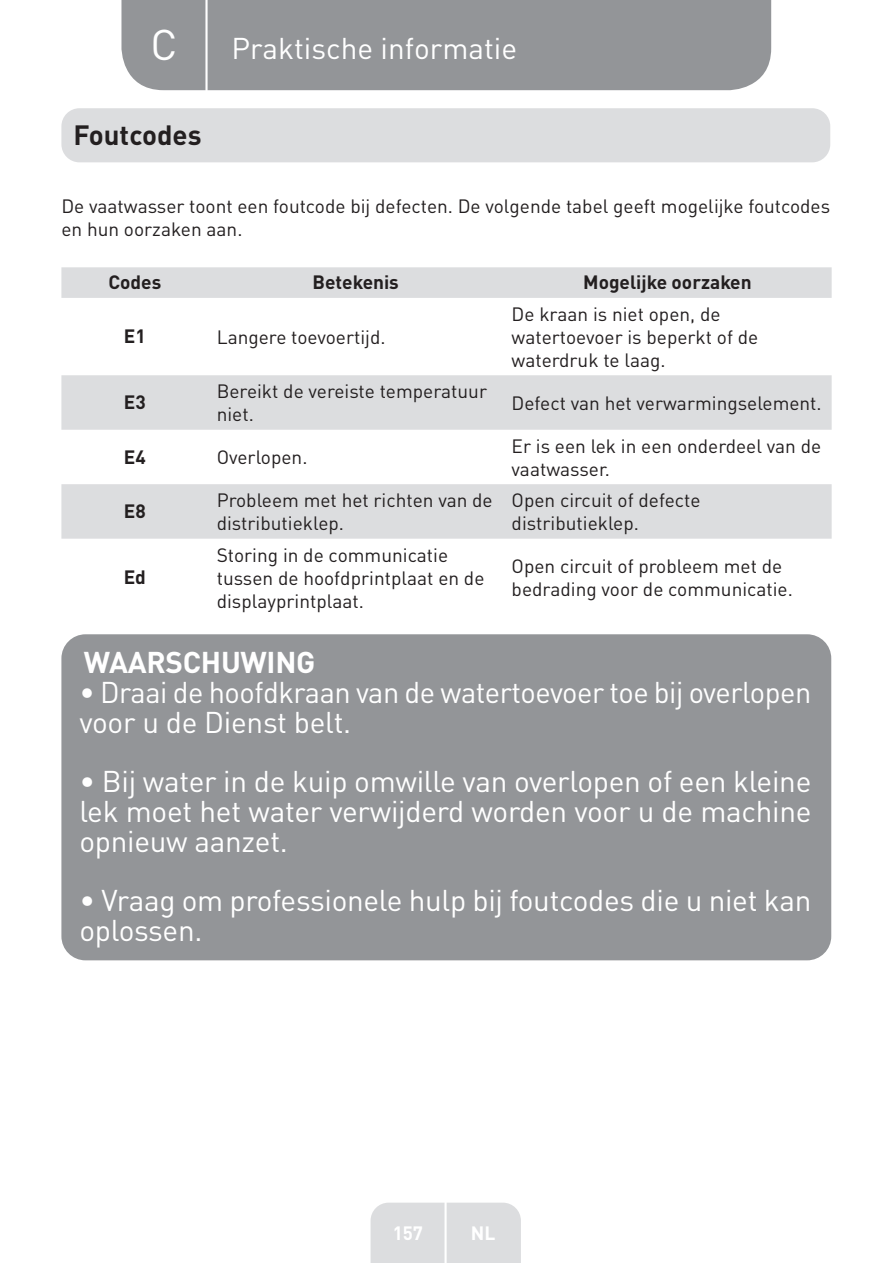
<style>
.page{position:relative;width:893px;height:1263px;background:#fff}
.page>*{position:absolute;margin:0;border:0;box-sizing:border-box;transform-origin:0 0}
.t1{font:42.45px "DIN Pro";color:#fff}
.t2{font:29.7px/29.7px "DIN Pro";letter-spacing:-.01em;color:#fff}
.t3{font:700 29.7px "DIN Pro";letter-spacing:-.01em;color:#fff}
.t4{font:700 27.6px "DIN Pro";color:#231f20}
.t5{font:19.05px/23px "DIN Pro";color:#231f20}
.t6{font:700 19.05px "DIN Pro";color:#231f20}
.t7{font:700 19.05px "DIN Pro";color:#fff}
</style>
<div class="page">
<div style="left:121px;top:0;width:650px;height:90px;background:#939598"></div>
<div style="left:370px;top:1203px;width:151px;height:60px;background:#dcdddf"></div>
<hr style="left:444px;top:1179px;width:3px;height:84px;background:#fff">
<hr style="left:205px;top:0;width:3px;height:93px;background:#fff">
<div style="left:61px;top:108px;width:769px;height:54px;background:#dcdddf;border-radius:18px"></div>
<svg style="left:61px;top:267px;width:770px;height:272px;fill:#e3e3e5"></svg>
<div style="left:61px;top:634px;width:770px;height:326px;background:#939598;border-radius:24px"></div>
<h1 class="t1" style="left:150px;top:30px;width:29px">C</h1>
<h2 class="t2" style="left:231px;top:37px;width:287px">Praktische informatie</h2>
<h3 class="t4" style="left:73px;top:117px;width:130px">Foutcodes</h3>
<p class="t5" style="left:61px;top:197px;width:770px">De vaatwasser toont een foutcode bij defecten. De volgende tabel geeft mogelijke foutcodes en hun oorzaken aan.</p>
<p class="t6" style="left:108px;top:270px;width:54px">Codes</p>
<p class="t6" style="left:312px;top:270px;width:88px">Betekenis</p>
<p class="t6" style="left:583px;top:270px;width:170px">Mogelijke oorzaken</p>
<p class="t6" style="left:124px;top:324px;width:23px">E1</p>
<p class="t5" style="left:217px;top:328px;width:170px">Langere toevoertijd.</p>
<p class="t5" style="left:512px;top:305px;width:248px">De kraan is niet open, de watertoevoer is beperkt of de waterdruk te laag.</p>
<p class="t6" style="left:124px;top:390px;width:23px">E3</p>
<p class="t5" style="left:217px;top:382px;width:272px">Bereikt de vereiste temperatuur niet.</p>
<p class="t5" style="left:512px;top:394px;width:312px">Defect van het verwarmingselement.</p>
<p class="t6" style="left:124px;top:444px;width:23px">E4</p>
<p class="t5" style="left:217px;top:448px;width:92px">Overlopen.</p>
<p class="t5" style="left:512px;top:437px;width:311px">Er is een lek in een onderdeel van de vaatwasser.</p>
<p class="t6" style="left:124px;top:499px;width:23px">E8</p>
<p class="t5" style="left:217px;top:491px;width:277px">Probleem met het richten van de distributieklep.</p>
<p class="t5" style="left:512px;top:491px;width:190px">Open circuit of defecte distributieklep.</p>
<p class="t6" style="left:124px;top:565px;width:24px">Ed</p>
<p class="t5" style="left:217px;top:546px;width:269px">Storing in de communicatie tussen de hoofdprintplaat en de displayprintplaat.</p>
<p class="t5" style="left:512px;top:557px;width:283px">Open circuit of probleem met de bedrading voor de communicatie.</p>
<h2 class="t3" style="left:84px;top:643px;width:233px">WAARSCHUWING</h2>
<h2 class="t2" style="left:79px;top:681px;width:733px">• Draai de hoofdkraan van de watertoevoer toe bij overlopen voor u de Dienst belt.</h2>
<h2 class="t2" style="left:79px;top:770px;width:733px;text-align:justify">• Bij water in de kuip omwille van overlopen of een kleine lek moet het water verwijderd worden voor u de machine opnieuw aanzet.</h2>
<h2 class="t2" style="left:79px;top:889px;width:733px">• Vraag om professionele hulp bij foutcodes die u niet kan oplossen.</h2>
<p class="t7" style="left:393px;top:1220px;width:32px">157</p>
<p class="t7" style="left:471px;top:1220px;width:26px">NL</p>
</div>
